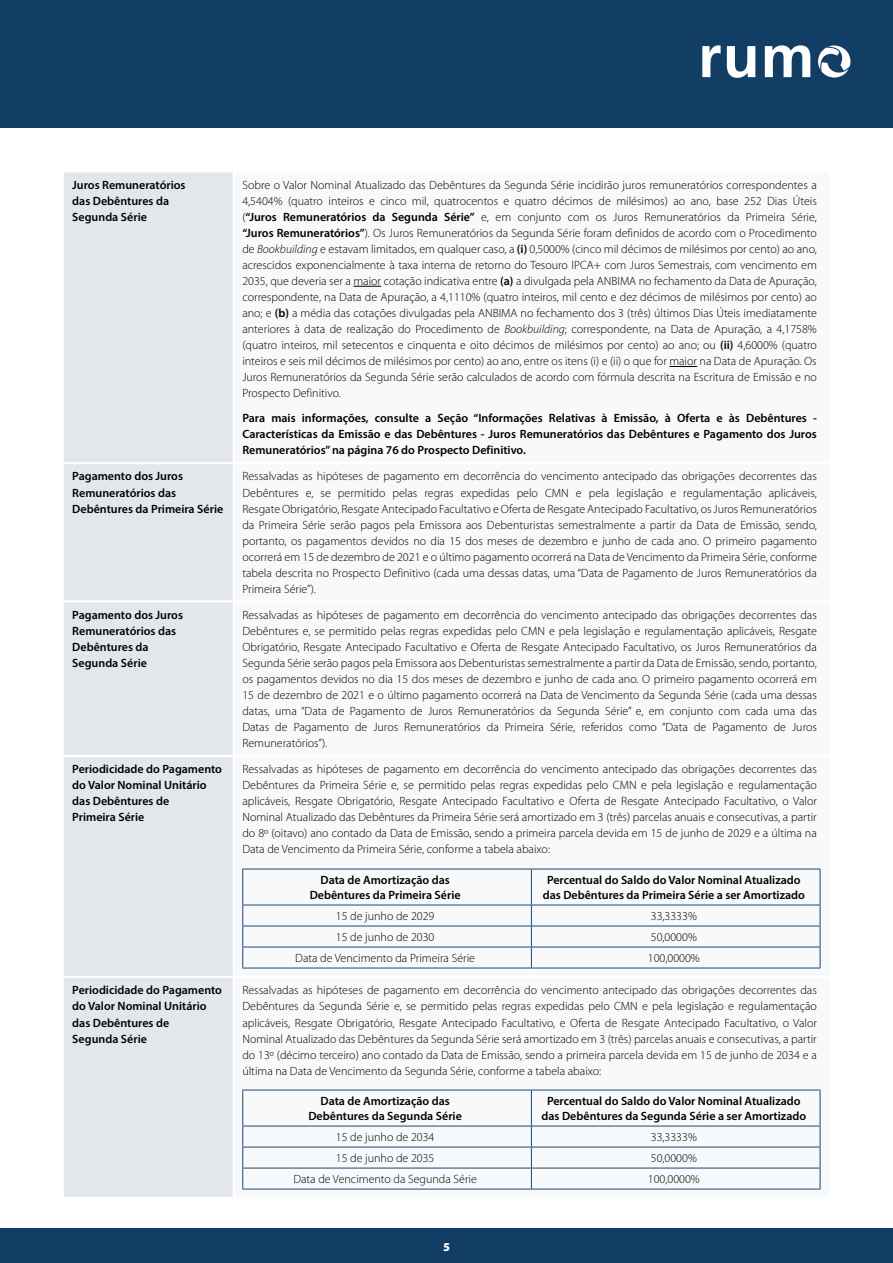
<style>
.page{position:relative;width:893px;height:1263px;background:#fff}
.page>*{position:absolute;margin:0;border:0;box-sizing:border-box;transform-origin:0 0}
.t1{font:300 12px/16px "Myriad Pro";color:#000;text-align:justify}
.t2{font:600 12px/16px "Myriad Pro";color:#000}
.t3{font:900 12px "Myriad Pro";color:#fff}
.s1{font-weight:600}
.s2{font-style:italic}
</style>
<div class="page">
<div style="left:0;top:0;width:893px;height:128px;background:#123d64"></div>
<div style="left:0;top:1229px;width:893px;height:34px;background:#123d64"></div>
<svg style="left:702px;top:45px;width:19px;height:32px"></svg>
<svg style="left:727px;top:46px;width:28px;height:32px"></svg>
<svg style="left:765px;top:45px;width:45px;height:32px"></svg>
<svg style="left:818px;top:46px;width:32px;height:32px"></svg>
<div style="left:64px;top:172px;width:169px;height:1025px;background:#e3e7ec"></div>
<svg style="left:242px;top:285px;width:579px;height:905px"></svg>
<hr style="left:64px;top:462px;width:170px;height:2px;background:#fff">
<hr style="left:234px;top:462px;width:595px;height:2px;background:#fff">
<hr style="left:64px;top:600px;width:170px;height:2px;background:#fff">
<hr style="left:234px;top:600px;width:595px;height:2px;background:#fff">
<hr style="left:64px;top:755px;width:170px;height:2px;background:#fff">
<hr style="left:234px;top:755px;width:595px;height:2px;background:#fff">
<hr style="left:64px;top:976px;width:170px;height:2px;background:#fff">
<hr style="left:234px;top:976px;width:595px;height:2px;background:#fff">
<svg style="left:353px;top:286px;width:28px;height:1px"></svg>
<svg style="left:669px;top:366px;width:28px;height:1px"></svg>
<hr style="left:242px;top:869px;width:289px;height:1px;background:#1b4871">
<hr style="left:242px;top:869px;width:1px;height:36px;background:#1b4871">
<hr style="left:531px;top:869px;width:289px;height:1px;background:#1b4871">
<hr style="left:531px;top:869px;width:1px;height:36px;background:#1b4871">
<hr style="left:820px;top:869px;width:1px;height:36px;background:#1b4871">
<hr style="left:242px;top:905px;width:289px;height:1px;background:#1b4871">
<hr style="left:531px;top:905px;width:289px;height:1px;background:#1b4871">
<hr style="left:242px;top:926px;width:289px;height:1px;background:#1b4871">
<hr style="left:531px;top:926px;width:289px;height:1px;background:#1b4871">
<hr style="left:242px;top:947px;width:289px;height:1px;background:#1b4871">
<svg style="left:242px;top:905px;width:1px;height:63px"></svg>
<hr style="left:531px;top:947px;width:289px;height:1px;background:#1b4871">
<svg style="left:531px;top:905px;width:1px;height:63px"></svg>
<svg style="left:820px;top:905px;width:1px;height:63px"></svg>
<hr style="left:242px;top:968px;width:289px;height:1px;background:#1b4871">
<hr style="left:531px;top:968px;width:289px;height:1px;background:#1b4871">
<hr style="left:242px;top:1090px;width:289px;height:1px;background:#1b4871">
<hr style="left:242px;top:1090px;width:1px;height:36px;background:#1b4871">
<hr style="left:531px;top:1090px;width:289px;height:1px;background:#1b4871">
<hr style="left:531px;top:1090px;width:1px;height:36px;background:#1b4871">
<hr style="left:820px;top:1090px;width:1px;height:36px;background:#1b4871">
<hr style="left:242px;top:1126px;width:289px;height:1px;background:#1b4871">
<hr style="left:531px;top:1126px;width:289px;height:1px;background:#1b4871">
<hr style="left:242px;top:1147px;width:289px;height:1px;background:#1b4871">
<hr style="left:531px;top:1147px;width:289px;height:1px;background:#1b4871">
<hr style="left:242px;top:1168px;width:289px;height:1px;background:#1b4871">
<svg style="left:242px;top:1126px;width:1px;height:63px"></svg>
<hr style="left:531px;top:1168px;width:289px;height:1px;background:#1b4871">
<svg style="left:531px;top:1126px;width:1px;height:63px"></svg>
<svg style="left:820px;top:1126px;width:1px;height:63px"></svg>
<hr style="left:242px;top:1189px;width:289px;height:1px;background:#1b4871">
<hr style="left:531px;top:1189px;width:289px;height:1px;background:#1b4871">
<p class="t2" style="left:72px;top:176px;width:115px">Juros Remuneratórios das Debêntures da<br>Segunda Série</p>
<p class="t1" style="left:242px;top:177px;width:576px">Sobre o Valor Nominal Atualizado das Debêntures da Segunda Série incidirão juros remuneratórios correspondentes a 4,5404% (quatro inteiros e cinco mil, quatrocentos e quatro décimos de milésimos) ao ano, base 252 Dias Úteis (<span class="s1">“Juros Remuneratórios da Segunda Série”</span> e, em conjunto com os Juros Remuneratórios da Primeira Série, <span class="s1">“Juros Remuneratórios”</span>). Os Juros Remuneratórios da Segunda Série foram definidos de acordo com o Procedimento de <span class="s2">Bookbuilding</span> e estavam limitados, em qualquer caso, a <span class="s1">(i)</span> 0,5000% (cinco mil décimos de milésimos por cento) ao ano, acrescidos exponencialmente à taxa interna de retorno do Tesouro IPCA+ com Juros Semestrais, com vencimento em 2035, que deveria ser a maior cotação indicativa entre <span class="s1">(a)</span> a divulgada pela ANBIMA no fechamento da Data de Apuração, correspondente, na Data de Apuração, a 4,1110% (quatro inteiros, mil cento e dez décimos de milésimos por cento) ao ano; e <span class="s1">(b)</span> a média das cotações divulgadas pela ANBIMA no fechamento dos 3 (três) últimos Dias Úteis imediatamente anteriores à data de realização do Procedimento de <span class="s2">Bookbuilding</span>; correspondente, na Data de Apuração, a 4,1758% (quatro inteiros, mil setecentos e cinquenta e oito décimos de milésimos por cento) ao ano; ou <span class="s1">(ii)</span> 4,6000% (quatro inteiros e seis mil décimos de milésimos por cento) ao ano, entre os itens (i) e (ii) o que for maior na Data de Apuração. Os Juros Remuneratórios da Segunda Série serão calculados de acordo com fórmula descrita na Escritura de Emissão e no Prospecto Definitivo.</p>
<p class="t2" style="left:242px;top:410px;width:576px;text-align:justify">Para mais informações, consulte a Seção “Informações Relativas à Emissão, à Oferta e às Debêntures - Características da Emissão e das Debêntures - Juros Remuneratórios das Debêntures e Pagamento dos Juros Remuneratórios” na página 76 do Prospecto Definitivo.</p>
<p class="t2" style="left:72px;top:468px;width:152px">Pagamento dos Juros<br>Remuneratórios das<br>Debêntures da Primeira Série</p>
<p class="t1" style="left:242px;top:469px;width:576px">Ressalvadas as hipóteses de pagamento em decorrência do vencimento antecipado das obrigações decorrentes das Debêntures e, se permitido pelas regras expedidas pelo CMN e pela legislação e regulamentação aplicáveis, Resgate Obrigatório, Resgate Antecipado Facultativo e Oferta de Resgate Antecipado Facultativo, os Juros Remuneratórios da Primeira Série serão pagos pela Emissora aos Debenturistas semestralmente a partir da Data de Emissão, sendo, portanto, os pagamentos devidos no dia 15 dos meses de dezembro e junho de cada ano. O primeiro pagamento ocorrerá em 15 de dezembro de 2021 e o último pagamento ocorrerá na Data de Vencimento da Primeira Série, conforme tabela descrita no Prospecto Definitivo (cada uma dessas datas, uma “Data de Pagamento de Juros Remuneratórios da Primeira Série”).</p>
<p class="t2" style="left:72px;top:606px;width:112px">Pagamento dos Juros<br>Remuneratórios das<br>Debêntures da<br>Segunda Série</p>
<p class="t1" style="left:242px;top:607px;width:576px">Ressalvadas as hipóteses de pagamento em decorrência do vencimento antecipado das obrigações decorrentes das Debêntures e, se permitido pelas regras expedidas pelo CMN e pela legislação e regulamentação aplicáveis, Resgate Obrigatório, Resgate Antecipado Facultativo e Oferta de Resgate Antecipado Facultativo, os Juros Remuneratórios da Segunda Série serão pagos pela Emissora aos Debenturistas semestralmente a partir da Data de Emissão, sendo, portanto, os pagamentos devidos no dia 15 dos meses de dezembro e junho de cada ano. O primeiro pagamento ocorrerá em 15 de dezembro de 2021 e o último pagamento ocorrerá na Data de Vencimento da Segunda Série (cada uma dessas datas, uma “Data de Pagamento de Juros Remuneratórios da Segunda Série” e, em conjunto com cada uma das Datas de Pagamento de Juros Remuneratórios da Primeira Série, referidos como “Data de Pagamento de Juros Remuneratórios”).</p>
<p class="t2" style="left:72px;top:761px;width:151px">Periodicidade do Pagamento do Valor Nominal Unitário das Debêntures de<br>Primeira Série</p>
<p class="t1" style="left:242px;top:761px;width:576px">Ressalvadas as hipóteses de pagamento em decorrência do vencimento antecipado das obrigações decorrentes das Debêntures da Primeira Série e, se permitido pelas regras expedidas pelo CMN e pela legislação e regulamentação aplicáveis, Resgate Obrigatório, Resgate Antecipado Facultativo e Oferta de Resgate Antecipado Facultativo, o Valor Nominal Atualizado das Debêntures da Primeira Série será amortizado em 3 (três) parcelas anuais e consecutivas, a partir do 8º (oitavo) ano contado da Data de Emissão, sendo a primeira parcela devida em 15 de junho de 2029 e a última na Data de Vencimento da Primeira Série, conforme a tabela abaixo:</p>
<p class="t2" style="left:310px;top:872px;width:152px;line-height:15px;text-align:center">Data de Amortização das<br>Debêntures da Primeira Série</p>
<p class="t2" style="left:543px;top:872px;width:264px;line-height:15px;text-align:center">Percentual do Saldo do Valor Nominal Atualizado das Debêntures da Primeira Série a ser Amortizado</p>
<p class="t1" style="left:336px;top:908px;width:100px">15 de junho de 2029</p>
<p class="t1" style="left:651px;top:908px;width:48px">33,3333%</p>
<p class="t1" style="left:336px;top:929px;width:100px">15 de junho de 2030</p>
<p class="t1" style="left:651px;top:929px;width:48px">50,0000%</p>
<p class="t1" style="left:295px;top:950px;width:181px">Data de Vencimento da Primeira Série</p>
<p class="t1" style="left:648px;top:950px;width:53px">100,0000%</p>
<p class="t2" style="left:72px;top:982px;width:151px">Periodicidade do Pagamento do Valor Nominal Unitário das Debêntures de<br>Segunda Série</p>
<p class="t1" style="left:242px;top:982px;width:576px">Ressalvadas as hipóteses de pagamento em decorrência do vencimento antecipado das obrigações decorrentes das Debêntures da Segunda Série e, se permitido pelas regras expedidas pelo CMN e pela legislação e regulamentação aplicáveis, Resgate Obrigatório, Resgate Antecipado Facultativo, e Oferta de Resgate Antecipado Facultativo, o Valor Nominal Atualizado das Debêntures da Segunda Série será amortizado em 3 (três) parcelas anuais e consecutivas, a partir do 13º (décimo terceiro) ano contado da Data de Emissão, sendo a primeira parcela devida em 15 de junho de 2034 e a última na Data de Vencimento da Segunda Série, conforme a tabela abaixo:</p>
<p class="t2" style="left:308px;top:1093px;width:155px;line-height:15px;text-align:center">Data de Amortização das<br>Debêntures da Segunda Série</p>
<p class="t2" style="left:541px;top:1093px;width:266px;line-height:15px;text-align:center">Percentual do Saldo do Valor Nominal Atualizado das Debêntures da Segunda Série a ser Amortizado</p>
<p class="t1" style="left:336px;top:1129px;width:100px">15 de junho de 2034</p>
<p class="t1" style="left:651px;top:1129px;width:48px">33,3333%</p>
<p class="t1" style="left:336px;top:1150px;width:100px">15 de junho de 2035</p>
<p class="t1" style="left:651px;top:1150px;width:48px">50,0000%</p>
<p class="t1" style="left:293px;top:1171px;width:185px">Data de Vencimento da Segunda Série</p>
<p class="t1" style="left:648px;top:1171px;width:53px">100,0000%</p>
<p class="t3" style="left:443px;top:1240px;width:8px">5</p>
</div>
